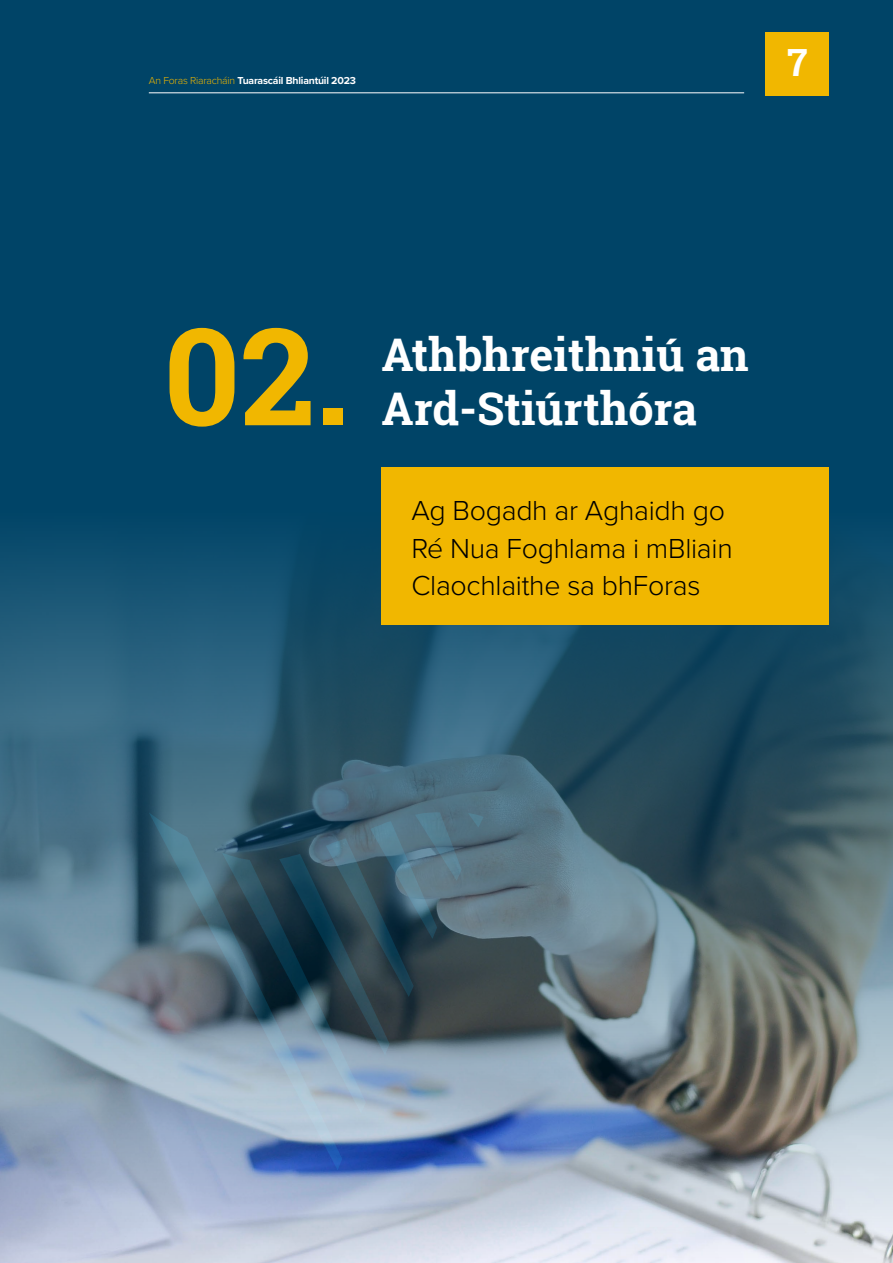
<style>
.page{position:relative;width:893px;height:1263px;background:#004467}
.page>*{position:absolute;margin:0;border:0;box-sizing:border-box;transform-origin:0 0}
.slab_heads_40_48{font:700 135px "Roboto Slab";color:#f1b700}
.x_16_19_2{font:700 45px "Roboto Slab";color:#fff}
.t1{font:700 37.5px "Roboto Slab";color:#fff}
.Body_9pt_light{font:300 28.5px/37.5px "Proxima Nova";letter-spacing:-.01em;color:#000}
.t2{font:700 10.5px "Proxima Nova";letter-spacing:-.02em;color:#fff}
.s1{font-weight:300;color:#f1b700}
</style>
<div class="page">
<img style="left:0;top:512px;width:893px;height:751px">
<div style="left:765px;top:33px;width:64px;height:63px;background:#f1b700"></div>
<hr style="left:149px;top:93px;width:595px;height:1px;background:#fff">
<svg style="left:149px;top:812px;width:193px;height:358px;background:#758da5"></svg>
<svg style="left:222px;top:812px;width:240px;height:301px;background:#4d6776"></svg>
<svg style="left:468px;top:813px;width:16px;height:14px"></svg>
<div style="left:382px;top:468px;width:447px;height:157px;background:#f1b700"></div>
<p class="t2" style="left:149px;top:73px;width:209px"><span class="s1">An Foras Riaracháin</span> Tuarascáil Bhliantúil 2023</p>
<h3 class="t1" style="left:787px;top:37px;width:22px">7</h3>
<p class="slab_heads_40_48" style="left:163px;top:284px;width:188px">02.</p>
<p class="x_16_19_2" style="left:382px;top:324px;width:369px">Athbhreithniú an</p>
<p class="x_16_19_2" style="left:382px;top:378px;width:317px">Ard-Stiúrthóra</p>
<p class="Body_9pt_light" style="left:411px;top:490px;width:323px">Ag Bogadh ar Aghaidh go<br>Ré Nua Foghlama i mBliain<br>Claochlaithe sa bhForas</p>
</div>
